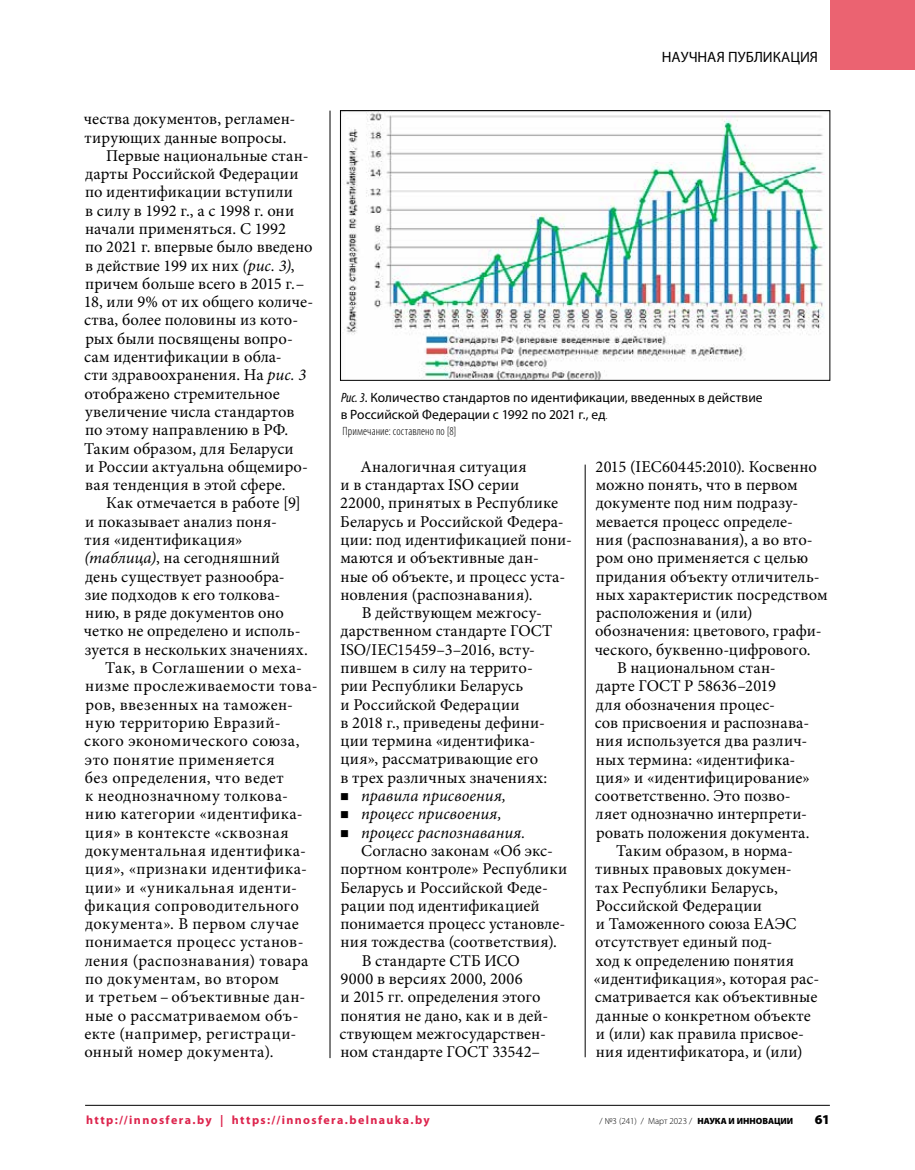
<style>
.page{position:relative;width:915px;height:1170px;background:#fff}
.page>*{position:absolute;margin:0;border:0;box-sizing:border-box;transform-origin:0 0}
.t1{font:16.5px/18.3px "Minion Pro";letter-spacing:.01em;color:#000}
.t2{font:16.5px "Minion Pro";letter-spacing:.03em;color:#000}
.t3{font:italic 16.5px/18.3px "Minion Pro";color:#000}
.t4{font:16.5px "Minion Pro";letter-spacing:.035em;color:#000}
.t5{font:15px "Myriad Pro";color:#000}
.t6{font:13.5px/16.5px "Myriad Pro";letter-spacing:.005em;color:#000}
.t7{font:900 13.5px "Myriad Pro";color:#000}
.t8{font:700 12px "Myriad Pro";letter-spacing:.115em;color:#dd244d}
.t9{font:300 condensed 12px "Myriad Pro";letter-spacing:.01em;color:#000}
.t10{font:300 9px "Myriad Pro";color:#000}
.s1{font-style:italic}
.s2{font-style:italic;font-stretch:condensed}
.s3{font-weight:300;font-stretch:condensed}
.s4{font-weight:900}
</style>
<div class="page">
<hr style="left:85px;top:1104px;width:744px;height:1px;background:#000">
<div style="left:829px;top:0;width:85px;height:70px;background:#eb6371"></div>
<img style="left:344px;top:112px;width:481px;height:267px">
<div style="left:340px;top:110px;width:490px;height:271px;border:1px solid #000"></div>
<hr style="left:329px;top:111px;width:1px;height:946px;background:#000">
<hr style="left:584px;top:464px;width:1px;height:593px;background:#000">
<p class="t1" style="left:84px;top:110px;width:213px">чества документов, регламен&shy;тирующих данные вопросы.</p>
<p class="t1" style="left:85px;top:183px;width:209px">по идентификации вступили</p>
<p class="t1" style="left:106px;top:146px;width:204px">Первые национальные стан-</p>
<p class="t1" style="left:85px;top:165px;width:215px">дарты Российской Федерации</p>
<p class="t1" style="left:84px;top:201px;width:231px">в силу в 1992 г., а с 1998 г. они начали применяться. С 1992<br>по 2021 г. впервые было введено в действие 199 их них <span class="s1">(рис. 3)</span>, причем больше всего в 2015 г.–<br>18, или 9% от их общего количе&shy;ства, более половины из кото&shy;рых были посвящены вопро&shy;сам идентификации в обла-<br>сти здравоохранения. На <span class="s1">рис. 3 </span>отображено стремительное увеличение числа стандартов по этому направлению в РФ.<br>Таким образом, для Беларуси<br>и России актуальна общемиро&shy;вая тенденция в этой сфере.</p>
<p class="t1" style="left:106px;top:494px;width:196px">Как отмечается в работе [9]</p>
<p class="t1" style="left:85px;top:512px;width:193px">и показывает анализ поня-</p>
<p class="t1" style="left:85px;top:530px;width:159px">тия «идентификация»</p>
<p class="t1" style="left:85px;top:549px;width:197px"><span class="s1">(таблица)</span>, на сегодняшний</p>
<p class="t1" style="left:85px;top:567px;width:201px">день существует разнообра-</p>
<p class="t1" style="left:85px;top:585px;width:197px">зие подходов к его толкова-</p>
<p class="t1" style="left:85px;top:603px;width:200px">нию, в ряде документов оно</p>
<p class="t1" style="left:84px;top:622px;width:218px">четко не определено и исполь-</p>
<p class="t1" style="left:85px;top:640px;width:224px">зуется в нескольких значениях.</p>
<p class="t1" style="left:105px;top:658px;width:198px">Так, в Соглашении о меха-</p>
<p class="t2" style="left:85px;top:675px;width:234px">низме прослеживаемости това-</p>
<p class="t2" style="left:85px;top:693px;width:209px">ров, ввезенных на таможен-</p>
<p class="t2" style="left:85px;top:711px;width:197px">ную территорию Евразий-</p>
<p class="t1" style="left:84px;top:731px;width:217px">ского экономического союза,</p>
<p class="t2" style="left:85px;top:748px;width:191px">это понятие применяется</p>
<p class="t2" style="left:85px;top:766px;width:200px">без определения, что ведет</p>
<p class="t1" style="left:85px;top:786px;width:204px">к неоднозначному толкова-</p>
<p class="t2" style="left:85px;top:803px;width:219px">нию категории «идентифика-</p>
<p class="t1" style="left:85px;top:823px;width:205px">ция» в контексте «сквозная</p>
<p class="t2" style="left:85px;top:839px;width:222px">документальная идентифика-</p>
<p class="t2" style="left:85px;top:857px;width:223px">ция», «признаки идентифика-</p>
<p class="t4" style="left:85px;top:876px;width:213px">ции» и «уникальная иденти-</p>
<p class="t2" style="left:85px;top:894px;width:216px">фикация сопроводительного</p>
<p class="t1" style="left:85px;top:914px;width:215px">документа». В первом случае</p>
<p class="t2" style="left:85px;top:931px;width:220px">понимается процесс установ-</p>
<p class="t1" style="left:85px;top:951px;width:225px">ления (распознавания) товара</p>
<p class="t1" style="left:85px;top:969px;width:195px">по документам, во втором</p>
<p class="t4" style="left:85px;top:985px;width:222px">и третьем – объективные дан-</p>
<p class="t1" style="left:85px;top:1006px;width:215px">ные о рассматриваемом объ-</p>
<p class="t2" style="left:84px;top:1022px;width:213px">екте (например, регистраци-</p>
<p class="t1" style="left:84px;top:1042px;width:191px">онный номер документа).</p>
<p class="t5" style="left:661px;top:48px;width:158px">НАУЧНАЯ ПУБЛИКАЦИЯ</p>
<p class="t6" style="left:340px;top:389px;width:423px"><span class="s2">Рис. 3</span>. Количество стандартов по идентификации, введенных в действие в Российской Федерации с 1992 по 2021 г., ед<span class="s3">.</span></p>
<p class="t9" style="left:342px;top:425px;width:115px">Примечание: составлено по [8]</p>
<p class="t1" style="left:595px;top:457px;width:223px">2015 (IEC60445:2010). Косвенно</p>
<p class="t1" style="left:595px;top:475px;width:203px">можно понять, что в первом</p>
<p class="t1" style="left:595px;top:494px;width:204px">документе под ним подразу-</p>
<p class="t1" style="left:595px;top:512px;width:199px">мевается процесс определе-</p>
<p class="t1" style="left:595px;top:530px;width:218px">ния (распознавания), а во вто-</p>
<p class="t1" style="left:596px;top:549px;width:213px">ром оно применяется с целью</p>
<p class="t1" style="left:595px;top:567px;width:225px">придания объекту отличитель-</p>
<p class="t1" style="left:595px;top:585px;width:233px">ных характеристик посредством</p>
<p class="t1" style="left:596px;top:603px;width:158px">расположения и (или)</p>
<p class="t1" style="left:595px;top:622px;width:228px">обозначения: цветового, графи-</p>
<p class="t1" style="left:594px;top:640px;width:217px">ческого, буквенно-цифрового.</p>
<p class="t1" style="left:616px;top:658px;width:160px">В национальном стан-</p>
<p class="t1" style="left:595px;top:677px;width:181px">дарте ГОСТ Р 58636–2019</p>
<p class="t1" style="left:595px;top:695px;width:180px">для обозначения процес-</p>
<p class="t1" style="left:594px;top:713px;width:216px">сов присвоения и распознава-</p>
<p class="t1" style="left:595px;top:731px;width:213px">ния используется два различ-</p>
<p class="t1" style="left:595px;top:750px;width:201px">ных термина: «идентифика-</p>
<p class="t1" style="left:595px;top:768px;width:215px">ция» и «идентифицирование»</p>
<p class="t1" style="left:594px;top:786px;width:197px">соответственно. Это позво-</p>
<p class="t1" style="left:595px;top:805px;width:213px">ляет однозначно интерпрети-</p>
<p class="t1" style="left:596px;top:823px;width:215px">ровать положения документа.</p>
<p class="t1" style="left:615px;top:841px;width:178px">Таким образом, в норма-</p>
<p class="t1" style="left:595px;top:859px;width:198px">тивных правовых докумен-</p>
<p class="t1" style="left:595px;top:878px;width:184px">тах Республики Беларусь,</p>
<p class="t1" style="left:595px;top:896px;width:168px">Российской Федерации</p>
<p class="t1" style="left:595px;top:914px;width:202px">и Таможенного союза ЕАЭС</p>
<p class="t1" style="left:595px;top:933px;width:179px">отсутствует единый под-</p>
<p class="t1" style="left:595px;top:951px;width:200px">ход к определению понятия</p>
<p class="t1" style="left:593px;top:969px;width:227px">«идентификация», которая рас-</p>
<p class="t1" style="left:594px;top:987px;width:224px">сматривается как объективные</p>
<p class="t1" style="left:595px;top:1006px;width:216px">данные о конкретном объекте</p>
<p class="t1" style="left:595px;top:1024px;width:210px">и (или) как правила присвое-</p>
<p class="t1" style="left:595px;top:1042px;width:208px">ния идентификатора, и (или)</p>
<p class="t1" style="left:360px;top:457px;width:168px">Аналогичная ситуация</p>
<p class="t1" style="left:340px;top:475px;width:180px">и в стандартах ISO серии</p>
<p class="t1" style="left:340px;top:494px;width:219px">22000, принятых в Республике</p>
<p class="t1" style="left:340px;top:512px;width:225px">Беларусь и Российской Федера-</p>
<p class="t1" style="left:340px;top:530px;width:233px">ции: под идентификацией пони-</p>
<p class="t1" style="left:340px;top:549px;width:200px">маются и объективные дан-</p>
<p class="t1" style="left:340px;top:567px;width:226px">ные об объекте, и процесс уста-</p>
<p class="t1" style="left:340px;top:585px;width:194px">новления (распознавания).</p>
<p class="t1" style="left:361px;top:603px;width:182px">В действующем межгосу-</p>
<p class="t1" style="left:340px;top:622px;width:213px">дарственном стандарте ГОСТ</p>
<p class="t1" style="left:340px;top:640px;width:196px">ISO/IEC15459–3–2016, всту-</p>
<p class="t1" style="left:340px;top:658px;width:194px">пившем в силу на террито-</p>
<p class="t1" style="left:340px;top:677px;width:184px">рии Республики Беларусь</p>
<p class="t1" style="left:340px;top:695px;width:181px">и Российской Федерации</p>
<p class="t1" style="left:340px;top:713px;width:206px">в 2018 г., приведены дефини-</p>
<p class="t1" style="left:340px;top:731px;width:196px">ции термина «идентифика-</p>
<p class="t1" style="left:340px;top:750px;width:199px">ция», рассматривающие его</p>
<p class="t1" style="left:340px;top:768px;width:208px">в трех различных значениях:</p>
<p class="t3" style="left:361px;top:786px;width:166px">правила присвоения, процесс присвоения, процесс распознавания.</p>
<p class="t1" style="left:361px;top:841px;width:193px">Согласно законам «Об экс-</p>
<p class="t1" style="left:340px;top:859px;width:228px">портном контроле» Республики</p>
<p class="t1" style="left:340px;top:878px;width:209px">Беларусь и Российской Феде-</p>
<p class="t1" style="left:340px;top:896px;width:200px">рации под идентификацией</p>
<p class="t1" style="left:340px;top:914px;width:226px">понимается процесс установле-</p>
<p class="t1" style="left:340px;top:933px;width:218px">ния тождества (соответствия).</p>
<p class="t1" style="left:361px;top:951px;width:159px">В стандарте СТБ ИСО</p>
<p class="t1" style="left:340px;top:969px;width:183px">9000 в версиях 2000, 2006</p>
<p class="t1" style="left:340px;top:987px;width:202px">и 2015 гг. определения этого</p>
<p class="t1" style="left:340px;top:1006px;width:209px">понятия не дано, как и в дей-</p>
<p class="t1" style="left:339px;top:1024px;width:208px">ствующем межгосударствен-</p>
<p class="t1" style="left:340px;top:1042px;width:201px">ном стандарте ГОСТ 33542–</p>
<p class="t8" style="left:86px;top:1113px;width:345px">http://innosfera.by | https://innosfera.belnauka.by</p>
<p class="t10" style="left:599px;top:1116px;width:195px">/ №3 (241) / Март 2023 / <span class="s4">НАУКА И ИННОВАЦИИ</span></p>
<p class="t7" style="left:814px;top:1112px;width:16px">61</p>
</div>
